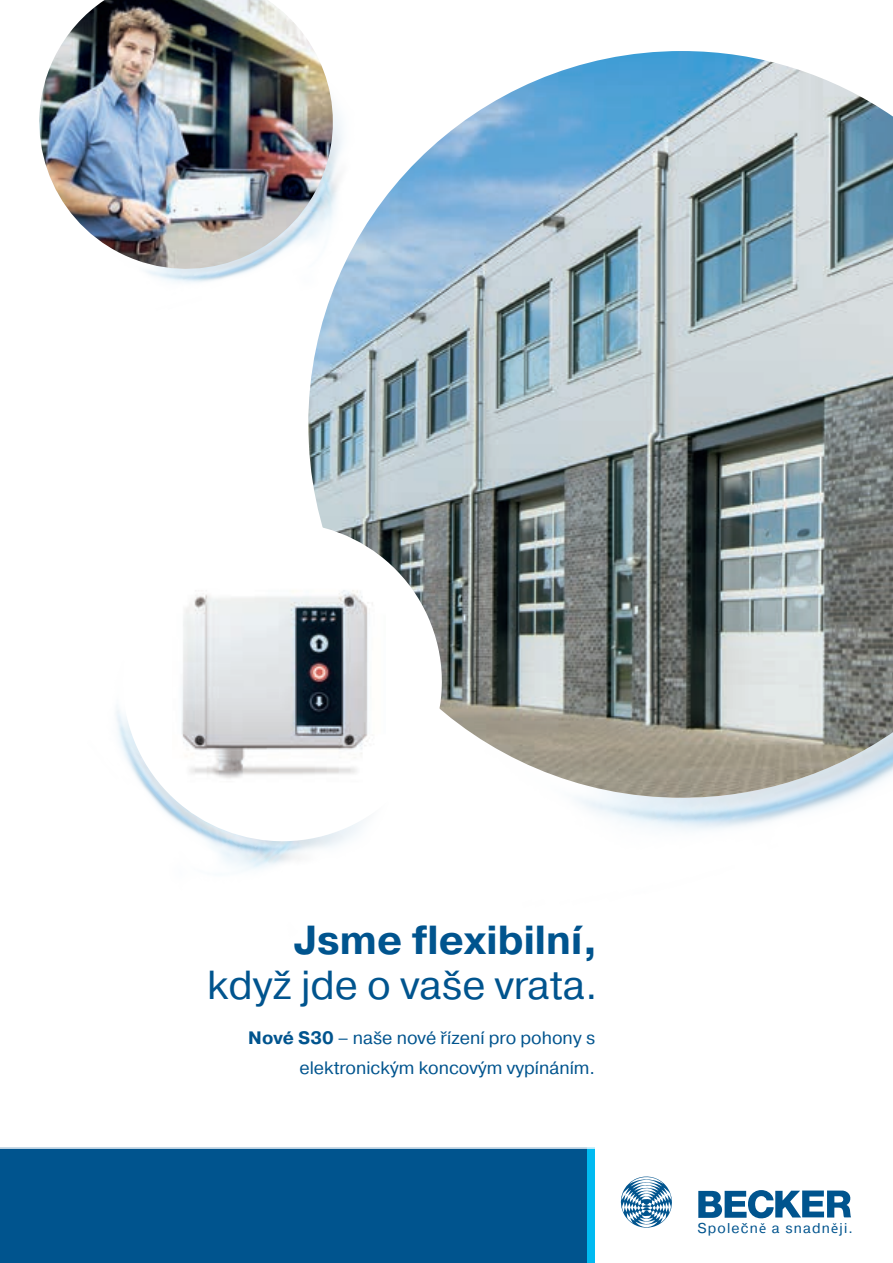
<style>
.page{position:relative;width:893px;height:1263px;background:#fff}
.page>*{position:absolute;margin:0;border:0;box-sizing:border-box;transform-origin:0 0}
.t1{font:40.5px "Pragmatica";color:#00548e}
.t2{font:700 40.5px "Pragmatica";color:#00548e}
.t3{font:18px/30px "Pragmatica";color:#00548e;text-align:right}
.t4{font:14.25px "Pragmatica Cr";letter-spacing:.085em;color:#00548e}
.s1{font-weight:700}
.s2{font-family:"Myriad Pro"}
</style>
<div class="page">
<img style="left:308px;top:51px;width:585px;height:747px">
<img style="left:146px;top:71px;width:270px;height:298px">
<img style="left:39px;top:0;width:312px;height:271px">
<div style="left:582px;top:1148px;width:13px;height:115px;background:#00baf1"></div>
<div style="left:0;top:1148px;width:586px;height:115px;background:#00548e"></div>
<hr style="left:0;top:1147px;width:893px;height:2px;background:#fff">
<svg style="left:116px;top:500px;width:348px;height:363px"></svg>
<img style="left:173px;top:568px;width:213px;height:223px">
<svg style="left:698px;top:1190px;width:153px;height:28px"></svg>
<svg style="left:621px;top:1176px;width:51px;height:52px"></svg>
<h1 class="t2" style="left:293px;top:914px;width:306px">Jsme flexibilní,</h1>
<h1 class="t1" style="left:207px;top:960px;width:392px">když jde o vaše vrata.</h1>
<p class="t3" style="left:248px;top:1023px;width:348px"><span class="s1">Nové S30</span> – naše nové řízení pro pohony s elektronickým koncovým vypínáním.</p>
<p class="t4" style="left:697px;top:1220px;width:157px">Společn<span class="s2">ě</span> a snadn<span class="s2">ě</span>ji.</p>
</div>
